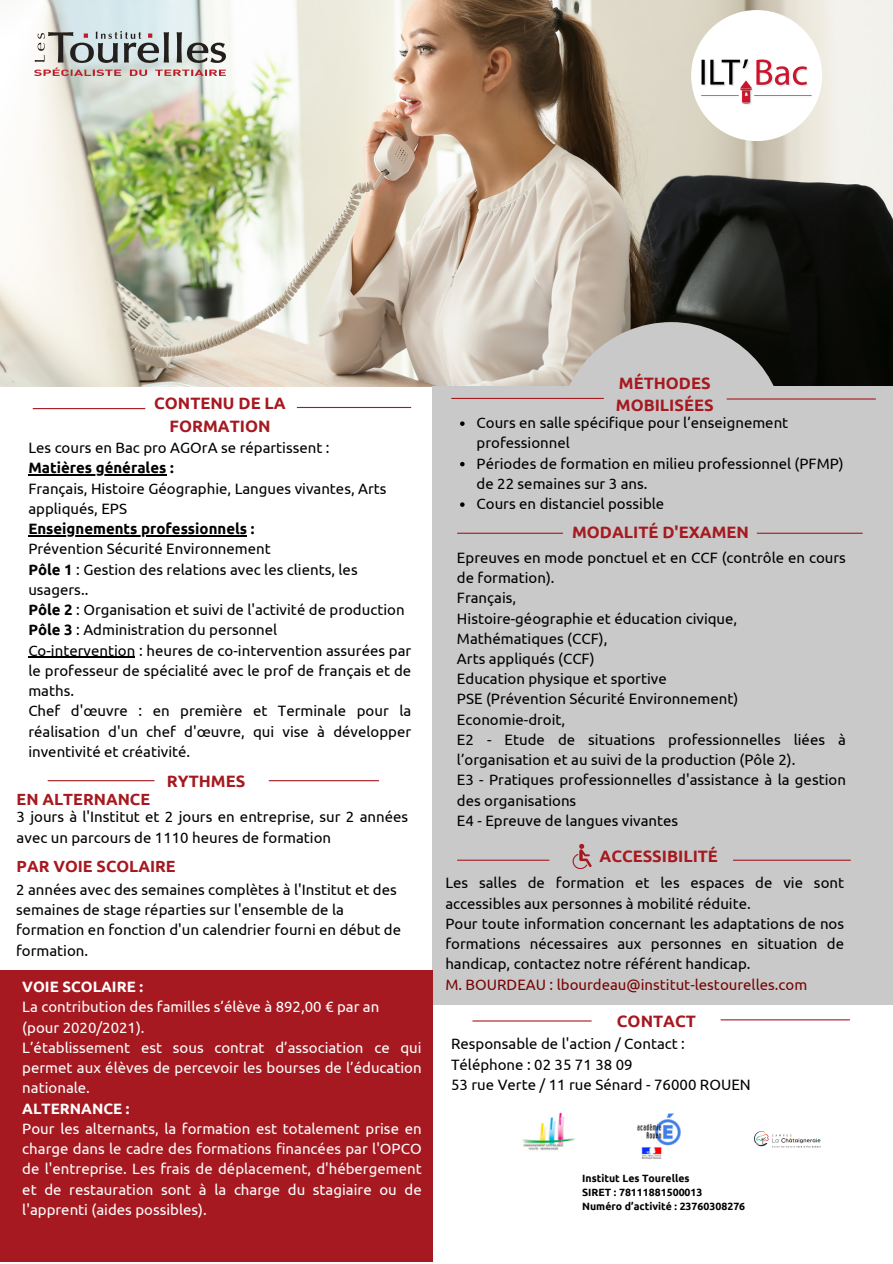
<style>
.page{position:relative;width:893px;height:1264px;background:#fff}
.page>*{position:absolute;margin:0;border:0;box-sizing:border-box;transform-origin:0 0}
.t1{font:700 16.5px "Ubuntu";color:#a61920}
.t2{font:700 16.2px "Ubuntu";color:#a61920}
.t3{font:15px/20.2px "Ubuntu";color:#000}
.t4{font:15px/20.2px "Ubuntu";color:#fff;text-align:justify}
.t5{font:700 15px "Ubuntu";color:#000}
.t6{font:15px "Ubuntu";color:#760505}
.t7{font:700 15px "Ubuntu";color:#fff}
.t8{font:700 10.5px "Ubuntu";color:#000}
.s1{font-weight:700}
</style>
<div class="page">
<img style="left:0;top:0;width:892px;height:386px">
<div style="left:432px;top:386px;width:460px;height:618px;background:#c9c9c9"></div>
<div style="left:557px;top:322px;width:228px;height:227px;background:#c9c9c9;border-radius:50%"></div>
<hr style="left:457px;top:532px;width:105px;height:2px;background:#a61920">
<hr style="left:757px;top:532px;width:105px;height:2px;background:#a61920">
<hr style="left:457px;top:859px;width:92px;height:1px;background:#a61920">
<hr style="left:733px;top:859px;width:117px;height:1px;background:#a61920">
<hr style="left:473px;top:1020px;width:118px;height:1px;background:#a61920">
<hr style="left:721px;top:1019px;width:128px;height:1px;background:#a61920">
<hr style="left:33px;top:408px;width:112px;height:1px;background:#a61920">
<hr style="left:297px;top:407px;width:114px;height:1px;background:#a61920">
<div style="left:0;top:970px;width:432px;height:292px;background:#a61920"></div>
<img style="left:35px;top:31px;width:190px;height:44px">
<div style="left:691px;top:10px;width:131px;height:131px;background:#fff;border-radius:50%"></div>
<hr style="left:451px;top:398px;width:152px;height:1px;background:#a61920">
<hr style="left:727px;top:398px;width:148px;height:1px;background:#a61920">
<img style="left:522px;top:1112px;width:53px;height:39px">
<img style="left:701px;top:59px;width:111px;height:46px">
<img style="left:637px;top:1113px;width:44px;height:47px">
<hr style="left:28px;top:474px;width:138px;height:2px;background:#000">
<hr style="left:28px;top:535px;width:219px;height:1px;background:#000">
<hr style="left:28px;top:656px;width:107px;height:2px;background:#000">
<hr style="left:48px;top:780px;width:106px;height:1px;background:#a61920">
<hr style="left:269px;top:780px;width:109px;height:1px;background:#a61920">
<svg style="left:572px;top:843px;width:19px;height:25px"></svg>
<img style="left:754px;top:1131px;width:67px;height:17px">
<svg style="left:460px;top:421px;width:4px;height:5px"></svg>
<svg style="left:460px;top:462px;width:4px;height:4px"></svg>
<svg style="left:460px;top:502px;width:4px;height:5px"></svg>
<p class="t1" style="left:154px;top:394px;width:133px">CONTENU DE LA</p>
<p class="t1" style="left:169px;top:416px;width:102px">FORMATION</p>
<p class="t3" style="left:28px;top:437px;width:303px">Les cours en Bac pro AGOrA se répartissent :</p>
<p class="t5" style="left:28px;top:459px;width:147px">Matières générales :</p>
<p class="t3" style="left:28px;top:478px;width:360px">Français, Histoire Géographie, Langues vivantes, Arts appliqués, EPS</p>
<p class="t5" style="left:28px;top:520px;width:227px">Enseignements professionnels :</p>
<p class="t3" style="left:28px;top:538px;width:244px">Prévention Sécurité Environnement</p>
<p class="t3" style="left:28px;top:559px;width:331px"><span class="s1">Pôle 1</span> : Gestion des relations avec les clients, les usagers..</p>
<p class="t3" style="left:28px;top:599px;width:378px"><span class="s1">Pôle 2</span> : Organisation et suivi de l'activité de production</p>
<p class="t3" style="left:28px;top:619px;width:250px"><span class="s1">Pôle 3</span> : Administration du personnel</p>
<p class="t3" style="left:28px;top:640px;width:384px;text-align:justify">Co-intervention : heures de co-intervention assurées par le professeur de spécialité avec le prof de français et de maths.</p>
<p class="t3" style="left:28px;top:700px;width:384px;text-align:justify">Chef d'œuvre : en première et Terminale pour la réalisation d'un chef d'œuvre, qui vise à développer inventivité et créativité.</p>
<p class="t1" style="left:167px;top:771px;width:80px">RYTHMES</p>
<p class="t2" style="left:17px;top:790px;width:135px">EN ALTERNANCE</p>
<p class="t3" style="left:17px;top:806px;width:393px">3 jours à l'Institut et 2 jours en entreprise, sur 2 années avec un parcours de 1110 heures de formation</p>
<p class="t2" style="left:17px;top:857px;width:160px">PAR VOIE SCOLAIRE</p>
<p class="t3" style="left:16px;top:879px;width:386px">2 années avec des semaines complètes à l'Institut et des semaines de stage réparties sur l'ensemble de la formation en fonction d'un calendrier fourni en début de formation.</p>
<p class="t7" style="left:22px;top:978px;width:122px">VOIE SCOLAIRE :</p>
<p class="t4" style="left:22px;top:996px;width:358px">La contribution des familles s’élève à 892,00 € par an</p>
<p class="t4" style="left:22px;top:1016px;width:124px">(pour 2020/2021).</p>
<p class="t4" style="left:22px;top:1037px;width:401px">L’établissement est sous contrat d’association ce qui permet aux élèves de percevoir les bourses de l’éducation nationale.</p>
<p class="t7" style="left:22px;top:1099px;width:109px">ALTERNANCE :</p>
<p class="t4" style="left:22px;top:1118px;width:401px">Pour les alternants, la formation est totalement prise en charge dans le cadre des formations financées par l'OPCO de l'entreprise. Les frais de déplacement, d'hébergement et de restauration sont à la charge du stagiaire ou de l'apprenti (aides possibles).</p>
<p class="t1" style="left:619px;top:373px;width:93px">MÉTHODES</p>
<p class="t1" style="left:616px;top:395px;width:99px">MOBILISÉES</p>
<p class="t3" style="left:476px;top:412px;width:313px">Cours en salle spécifique pour l’enseignement professionnel</p>
<p class="t3" style="left:476px;top:453px;width:368px">Périodes de formation en milieu professionnel (PFMP) de 22 semaines sur 3 ans.</p>
<p class="t3" style="left:476px;top:493px;width:189px">Cours en distanciel possible</p>
<p class="t1" style="left:572px;top:523px;width:178px">MODALITÉ D'EXAMEN</p>
<p class="t3" style="left:457px;top:547px;width:390px">Epreuves en mode ponctuel et en CCF (contrôle en cours de formation).</p>
<p class="t3" style="left:457px;top:587px;width:61px">Français,</p>
<p class="t3" style="left:457px;top:608px;width:282px">Histoire-géographie et éducation civique,</p>
<p class="t3" style="left:457px;top:628px;width:152px">Mathématiques (CCF),</p>
<p class="t3" style="left:457px;top:648px;width:139px">Arts appliqués (CCF)</p>
<p class="t3" style="left:457px;top:668px;width:211px">Education physique et sportive</p>
<p class="t3" style="left:457px;top:688px;width:283px">PSE (Prévention Sécurité Environnement)</p>
<p class="t3" style="left:457px;top:709px;width:110px">Economie-droit,</p>
<p class="t3" style="left:457px;top:729px;width:390px">E2 - Etude de situations professionnelles liées à l’organisation et au suivi de la production (Pôle 2).</p>
<p class="t3" style="left:457px;top:769px;width:390px">E3 - Pratiques professionnelles d'assistance à la gestion des organisations</p>
<p class="t3" style="left:457px;top:810px;width:223px">E4 - Epreuve de langues vivantes</p>
<p class="t1" style="left:599px;top:846px;width:120px">ACCESSIBILITÉ</p>
<p class="t3" style="left:445px;top:872px;width:400px">Les salles de formation et les espaces de vie sont accessibles aux personnes à mobilité réduite.</p>
<p class="t3" style="left:445px;top:913px;width:400px;text-align:justify">Pour toute information concernant les adaptations de nos formations nécessaires aux personnes en situation de handicap, contactez notre référent handicap.</p>
<p class="t6" style="left:445px;top:975px;width:363px">M. BOURDEAU : lbourdeau@institut-lestourelles.com</p>
<p class="t1" style="left:617px;top:1011px;width:80px">CONTACT</p>
<p class="t3" style="left:451px;top:1033px;width:235px">Responsable de l'action / Contact :</p>
<p class="t3" style="left:451px;top:1053px;width:183px">Téléphone : 02 35 71 38 09</p>
<p class="t3" style="left:451px;top:1074px;width:301px">53 rue Verte / 11 rue Sénard - 76000 ROUEN</p>
<p class="t8" style="left:582px;top:1171px;width:109px">Institut Les Tourelles</p>
<p class="t8" style="left:582px;top:1185px;width:122px">SIRET : 78111881500013</p>
<p class="t8" style="left:582px;top:1199px;width:164px">Numéro d’activité : 23760308276</p>
</div>
